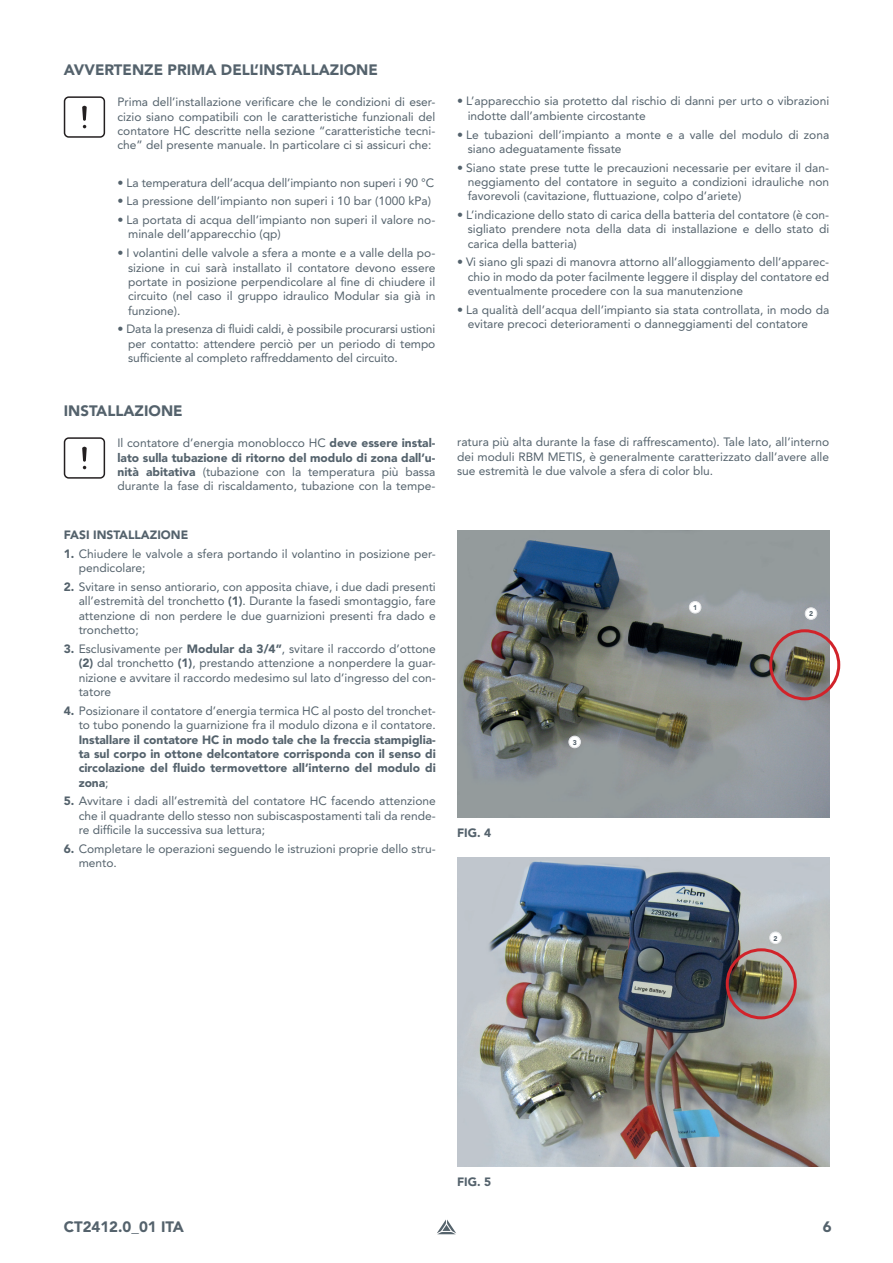
<style>
.page{position:relative;width:893px;height:1263px;background:#fff}
.page>*{position:absolute;margin:0;border:0;box-sizing:border-box;transform-origin:0 0}
.t1{font:900 15px "Avenir LT Pro";color:#54626c}
.t2{font:12px/14.4px "Avenir LT Pro";color:#54626c;text-align:justify}
.t3{font:900 12px/14.4px "Avenir LT Pro";color:#54626c;text-align:justify}
.t4{font:900 6.9px "Avenir LT Pro";color:#54626c}
.s1{font-weight:900}
.s2{font-weight:400}
</style>
<div class="page">
<svg style="left:437px;top:1219px;width:19px;height:15px"></svg>
<svg style="left:82px;top:106px;width:5px;height:22px"></svg>
<div style="left:64px;top:96px;width:41px;height:42px;border:2px solid #231f20;border-radius:4px"></div>
<svg style="left:82px;top:447px;width:5px;height:22px"></svg>
<div style="left:64px;top:437px;width:41px;height:42px;border:2px solid #231f20;border-radius:4px"></div>
<img style="left:457px;top:530px;width:372px;height:287px">
<img style="left:457px;top:857px;width:372px;height:309px">
<div style="left:769px;top:629px;width:71px;height:71px;border:3px solid #d1232a;border-radius:50%"></div>
<div style="left:726px;top:948px;width:71px;height:71px;border:3px solid #d1232a;border-radius:50%"></div>
<div style="left:805px;top:608px;width:12px;height:11px;background:#fff;border-radius:50%"></div>
<div style="left:805px;top:607px;width:12px;height:13px;border:1px solid #e6e7e9;border-radius:50%"></div>
<div style="left:770px;top:932px;width:11px;height:11px;background:#fff;border-radius:50%"></div>
<div style="left:769px;top:931px;width:13px;height:13px;border:1px solid #e6e7e9;border-radius:50%"></div>
<div style="left:569px;top:736px;width:11px;height:12px;background:#fff;border-radius:50%"></div>
<div style="left:568px;top:736px;width:13px;height:12px;border:1px solid #e6e7e9;border-radius:50%"></div>
<div style="left:689px;top:601px;width:12px;height:12px;background:#fff;border-radius:50%"></div>
<div style="left:689px;top:601px;width:12px;height:12px;border:1px solid #e6e7e9;border-radius:50%"></div>
<p class="t1" style="left:64px;top:61px;width:316px">AVVERTENZE PRIMA DELL’INSTALLAZIONE</p>
<p class="t2" style="left:117px;top:95px;width:319px">Prima dell’installazione verificare che le condizioni di eser&shy;cizio siano compatibili con le caratteristiche funzionali del contatore HC descritte nella sezione “caratteristiche tecni&shy;che” del presente manuale. In particolare ci si assicuri che:</p>
<p class="t2" style="left:117px;top:175px;width:318px">• La temperatura dell’acqua dell’impianto non superi i 90 °C</p>
<p class="t2" style="left:117px;top:194px;width:315px">• La pressione dell’impianto non superi i 10 bar (1000 kPa)</p>
<p class="t2" style="left:128px;top:213px;width:309px;text-indent:-11px">• La portata di acqua dell’impianto non superi il valore no&shy;minale dell’apparecchio (qp)</p>
<p class="t2" style="left:128px;top:246px;width:309px;text-indent:-11px">• I volantini delle valvole a sfera a monte e a valle della po&shy;sizione in cui sarà installato il contatore devono essere portate in posizione perpendicolare al fine di chiudere il circuito (nel caso il gruppo idraulico Modular sia già in funzione).</p>
<p class="t2" style="left:128px;top:322px;width:309px;text-indent:-11px">• Data la presenza di fluidi caldi, è possibile procurarsi ustioni per contatto: attendere perciò per un periodo di tempo sufficiente al completo raffreddamento del circuito.</p>
<p class="t1" style="left:64px;top:402px;width:120px">INSTALLAZIONE</p>
<p class="t2" style="left:117px;top:436px;width:319px">Il contatore d’energia monoblocco HC <span class="s1">deve essere instal&shy;lato sulla tubazione di ritorno del modulo di zona dall’u&shy;nità abitativa</span> (tubazione con la temperatura più bassa durante la fase di riscaldamento, tubazione con la tempe-</p>
<p class="t3" style="left:64px;top:528px;width:126px">FASI INSTALLAZIONE</p>
<p class="t2" style="left:79px;top:546px;width:359px;text-indent:-15px"><span class="s1">1.</span> Chiudere le valvole a sfera portando il volantino in posizione per&shy;pendicolare;</p>
<p class="t2" style="left:79px;top:580px;width:359px;text-indent:-15px"><span class="s1">2.</span> Svitare in senso antiorario, con apposita chiave, i due dadi presenti all’estremità del tronchetto <span class="s1">(1)</span>. Durante la fasedi smontaggio, fare attenzione di non perdere le due guarnizioni presenti fra dado e tronchetto;</p>
<p class="t2" style="left:79px;top:641px;width:359px;text-indent:-15px"><span class="s1">3.</span> Esclusivamente per <span class="s1">Modular da 3/4”</span>, svitare il raccordo d’ottone <span class="s1">(2)</span> dal tronchetto <span class="s1">(1)</span>, prestando attenzione a nonperdere la guar&shy;nizione e avvitare il raccordo medesimo sul lato d’ingresso del con&shy;tatore</p>
<p class="t2" style="left:64px;top:703px;width:374px;text-align:right"><span class="s1">4.</span> Posizionare il contatore d’energia termica HC al posto del tronchet&shy;to tubo ponendo la guarnizione fra il modulo dizona e il contatore.</p>
<p class="t3" style="left:79px;top:732px;width:359px">Installare il contatore HC in modo tale che la freccia stampiglia&shy;ta sul corpo in ottone delcontatore corrisponda con il senso di circolazione del fluido termovettore all’interno del modulo di zona<span class="s2">;</span></p>
<p class="t2" style="left:79px;top:794px;width:359px;text-indent:-15px"><span class="s1">5.</span> Avvitare i dadi all’estremità del contatore HC facendo attenzione che il quadrante dello stesso non subiscaspostamenti tali da rende&shy;re difficile la successiva sua lettura;</p>
<p class="t2" style="left:79px;top:841px;width:359px;text-indent:-15px"><span class="s1">6.</span> Completare le operazioni seguendo le istruzioni proprie dello stru&shy;mento.</p>
<p class="t2" style="left:468px;top:94px;width:363px;text-indent:-11px">• L’apparecchio sia protetto dal rischio di danni per urto o vibrazioni indotte dall’ambiente circostante</p>
<p class="t2" style="left:468px;top:127px;width:363px;text-indent:-11px">• Le tubazioni dell’impianto a monte e a valle del modulo di zona siano adeguatamente fissate</p>
<p class="t2" style="left:468px;top:160px;width:363px;text-indent:-11px">• Siano state prese tutte le precauzioni necessarie per evitare il dan&shy;neggiamento del contatore in seguito a condizioni idrauliche non favorevoli (cavitazione, fluttuazione, colpo d’ariete)</p>
<p class="t2" style="left:468px;top:208px;width:363px;text-indent:-11px">• L’indicazione dello stato di carica della batteria del contatore (è con&shy;sigliato prendere nota della data di installazione e dello stato di carica della batteria)</p>
<p class="t2" style="left:468px;top:255px;width:363px;text-indent:-11px">• Vi siano gli spazi di manovra attorno all’alloggiamento dell’apparec&shy;chio in modo da poter facilmente leggere il display del contatore ed eventualmente procedere con la sua manutenzione</p>
<p class="t2" style="left:468px;top:302px;width:363px;text-indent:-11px">• La qualità dell’acqua dell’impianto sia stata controllata, in modo da evitare precoci deterioramenti o danneggiamenti del contatore</p>
<p class="t2" style="left:457px;top:435px;width:374px">ratura più alta durante la fase di raffrescamento). Tale lato, all’interno dei moduli RBM METIS, è generalmente caratterizzato dall’avere alle sue estremità le due valvole a sfera di color blu.</p>
<p class="t3" style="left:457px;top:825px;width:36px">FIG. 4</p>
<p class="t4" style="left:573px;top:738px;width:6px">3</p>
<p class="t4" style="left:693px;top:604px;width:6px">1</p>
<p class="t4" style="left:809px;top:610px;width:6px">2</p>
<p class="t4" style="left:774px;top:934px;width:6px">2</p>
<p class="t3" style="left:457px;top:1175px;width:36px">FIG. 5</p>
<p class="t1" style="left:64px;top:1218px;width:122px">CT2412.0_01 ITA</p>
<p class="t1" style="left:823px;top:1218px;width:10px">6</p>
</div>
